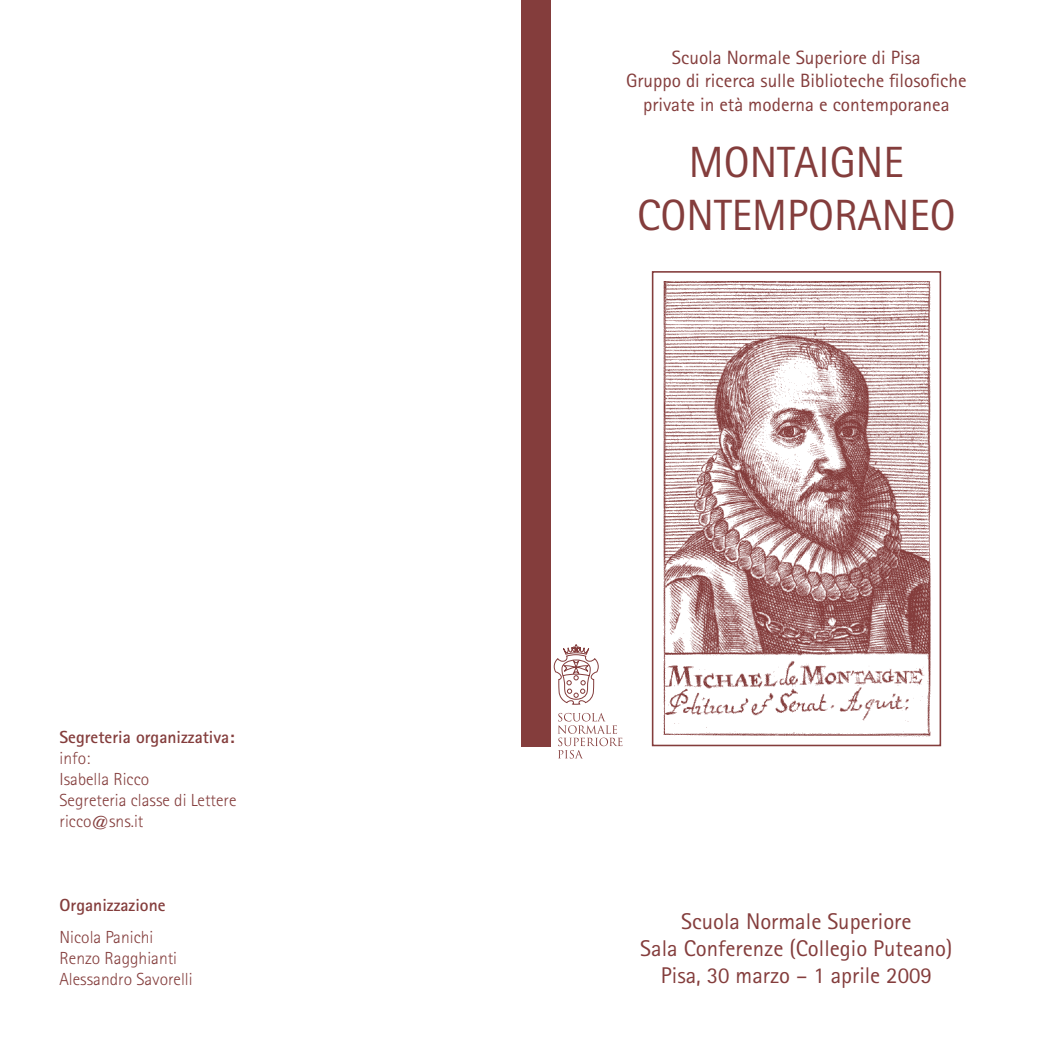
<style>
.page{position:relative;width:1042px;height:1042px;background:#fff}
.page>*{position:absolute;margin:0;border:0;box-sizing:border-box;transform-origin:0 0}
.t1{font:43.75px/52.5px "Rotis Sans Serif";color:#843d3c;text-align:center}
.t2{font:22.75px/27.3px "Rotis Sans Serif";color:#843d3c;text-align:center}
.t3{font:19.25px/23.1px "Rotis Sans Serif";color:#843d3c;text-align:center}
.t4{font:300 17.5px/21px "Rotis Sans Serif";color:#843d3c}
.t5{font:700 17.5px "Rotis Sans Serif";color:#843d3c}
</style>
<div class="page">
<img style="left:663px;top:281px;width:268px;height:456px">
<div style="left:652px;top:271px;width:289px;height:475px;border:2px solid #843d3c"></div>
<div style="left:521px;top:0;width:30px;height:746px;background:#843d3c"></div>
<svg style="left:558px;top:713px;width:64px;height:45px"></svg>
<svg style="left:553px;top:644px;width:46px;height:61px"></svg>
<p class="t5" style="left:60px;top:726px;width:176px">Segreteria organizzativa:</p>
<p class="t4" style="left:60px;top:748px;width:178px">info:<br>Isabella Ricco<br>Segreteria classe di Lettere ricco@sns.it</p>
<p class="t5" style="left:60px;top:894px;width:107px">Organizzazione</p>
<p class="t4" style="left:60px;top:926px;width:135px">Nicola Panichi<br>Renzo Ragghianti<br>Alessandro Savorelli</p>
<p class="t3" style="left:626px;top:46px;width:342px">Scuola Normale Superiore di Pisa<br>Gruppo di ricerca sulle Biblioteche filosofiche private in età moderna e contemporanea</p>
<h1 class="t1" style="left:637px;top:136px;width:320px">MONTAIGNE<br>CONTEMPORANEO</h1>
<p class="t2" style="left:640px;top:907px;width:314px">Scuola Normale Superiore<br>Sala Conferenze (Collegio Puteano)<br>Pisa, 30 marzo – 1 aprile 2009</p>
</div>
